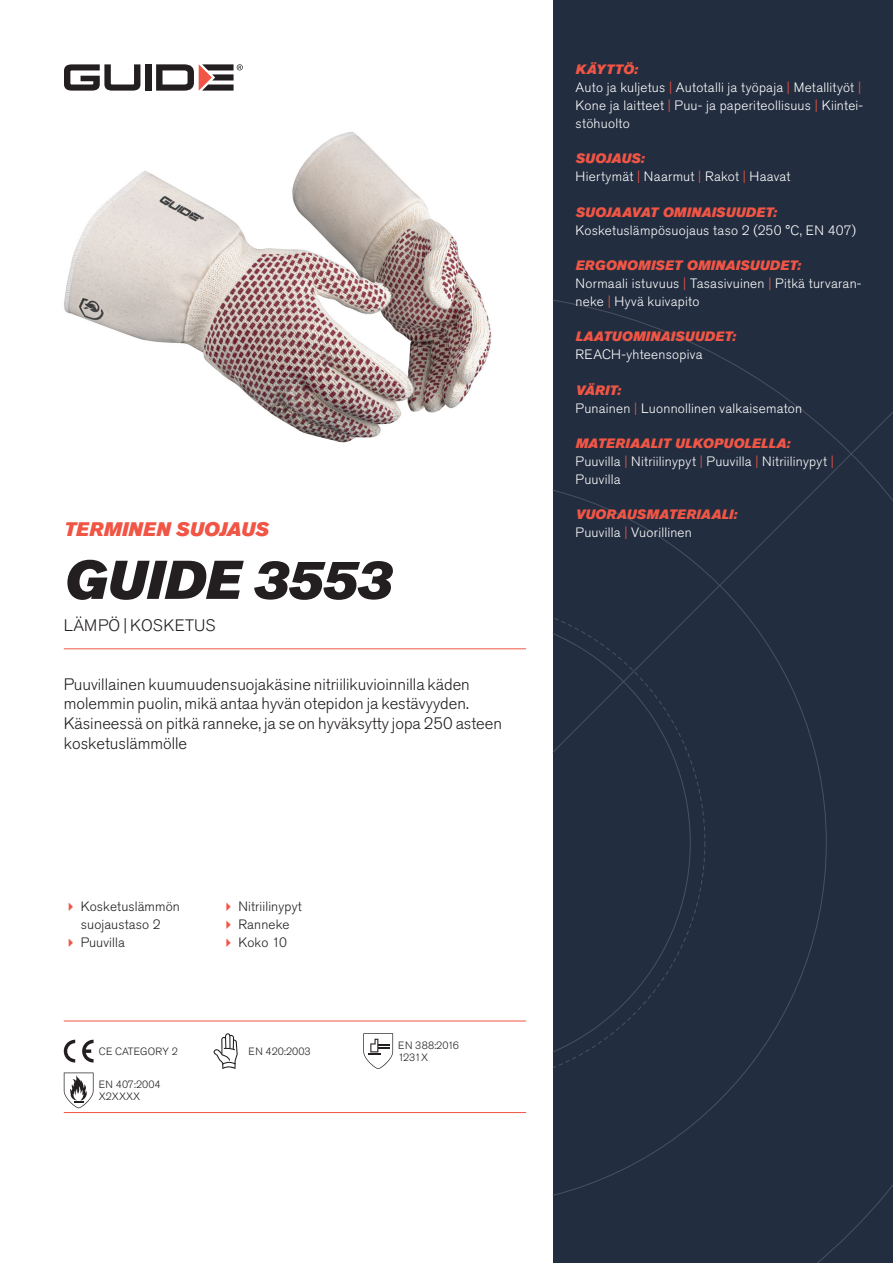
<style>
.page{position:relative;width:893px;height:1263px;background:#fff}
.page>*{position:absolute;margin:0;border:0;box-sizing:border-box;transform-origin:0 0}
.Rubrik{font:italic 54px "Akzidenz Grotesk Pro Super";color:#231f20}
.Överrubrik{font:italic 19.5px "Akzidenz Grotesk Pro Super";letter-spacing:.005em;color:#f05545}
.Ingress{font:300 16.5px/19.8px "Akzidenz Grotesk Pro";color:#231f20}
.Product_-_AltSegment{font:300 16.5px "Akzidenz Grotesk Pro";letter-spacing:.01em;color:#231f20}
.Produkt_-_Brödtext{font:300 13.5px/18px "Akzidenz Grotesk Pro";letter-spacing:.02em;color:#fff}
.Produkt_-_Namn{font:italic 13.5px "Akzidenz Grotesk Pro Super";letter-spacing:.015em;color:#f05545}
.t1{font:300 13.5px/18px "Akzidenz Grotesk Pro";letter-spacing:.01em;color:#231f20}
.t2{font:300 10.5px "Akzidenz Grotesk Pro";color:#231f20}
.s1{color:#f05545}
</style>
<div class="page">
<div style="left:145px;top:64px;width:7px;height:27px;background:#231f20"></div>
<svg style="left:156px;top:64px;width:87px;height:27px"></svg>
<svg style="left:64px;top:64px;width:76px;height:27px"></svg>
<div style="left:553px;top:0;width:340px;height:1263px;background:#222d3f"></div>
<svg style="left:553px;top:300px;width:340px;height:963px"></svg>
<hr style="left:64px;top:1021px;width:462px;height:1px;background:#f05545">
<hr style="left:64px;top:1112px;width:462px;height:1px;background:#f05545">
<svg style="left:64px;top:1040px;width:11px;height:22px"></svg>
<svg style="left:82px;top:1040px;width:12px;height:22px"></svg>
<svg style="left:214px;top:1033px;width:24px;height:36px"></svg>
<svg style="left:363px;top:1033px;width:30px;height:36px"></svg>
<svg style="left:64px;top:1072px;width:30px;height:36px"></svg>
<img style="left:64px;top:132px;width:428px;height:311px">
<hr style="left:64px;top:648px;width:462px;height:1px;background:#f05545">
<p class="Överrubrik" style="left:64px;top:517px;width:206px">TERMINEN SUOJAUS</p>
<p class="Rubrik" style="left:64px;top:545px;width:329px">GUIDE 3553</p>
<p class="Product_-_AltSegment" style="left:64px;top:615px;width:153px">LÄMPÖ | KOSKETUS</p>
<p class="Ingress" style="left:64px;top:674px;width:440px">Puuvillainen kuumuudensuojakäsine nitriilikuvioinnilla käden molemmin puolin, mikä antaa hyvän otepidon ja kestävyyden.<br>Käsineessä on pitkä ranneke, ja se on hyväksytty jopa 250 asteen kosketuslämmölle</p>
<p class="t1" style="left:81px;top:897px;width:101px">Kosketuslämmön suojaustaso 2</p>
<p class="t1" style="left:81px;top:933px;width:45px">Puuvilla</p>
<p class="t1" style="left:238px;top:897px;width:65px">Nitriilinypyt</p>
<p class="t1" style="left:238px;top:915px;width:53px">Ranneke</p>
<p class="t1" style="left:238px;top:933px;width:50px">Koko 10</p>
<p class="t2" style="left:99px;top:1044px;width:81px">CE CATEGORY 2</p>
<p class="t2" style="left:248px;top:1044px;width:64px">EN 420:2003</p>
<p class="t2" style="left:99px;top:1078px;width:63px">EN 407:2004</p>
<p class="t2" style="left:99px;top:1090px;width:43px">X2XXXX</p>
<p class="t2" style="left:398px;top:1038px;width:62px">EN 388:2016</p>
<p class="t2" style="left:398px;top:1050px;width:31px">1231X</p>
<p class="Produkt_-_Namn" style="left:576px;top:60px;width:64px">KÄYTTÖ:</p>
<p class="Produkt_-_Brödtext" style="left:576px;top:78px;width:289px">Auto ja kuljetus <span class="s1">|</span> Autotalli ja työpaja <span class="s1">|</span> Metallityöt <span class="s1">|<br></span>Kone ja laitteet <span class="s1">|</span> Puu- ja paperiteollisuus <span class="s1">|</span> Kiintei&shy;stöhuolto</p>
<p class="Produkt_-_Namn" style="left:576px;top:150px;width:70px">SUOJAUS:</p>
<p class="Produkt_-_Brödtext" style="left:576px;top:168px;width:216px">Hiertymät <span class="s1">|</span> Naarmut <span class="s1">|</span> Rakot <span class="s1">|</span> Haavat</p>
<p class="Produkt_-_Namn" style="left:576px;top:203px;width:203px">SUOJAAVAT OMINAISUUDET:</p>
<p class="Produkt_-_Brödtext" style="left:576px;top:221px;width:282px">Kosketuslämpösuojaus taso 2 (250 °C, EN 407)</p>
<p class="Produkt_-_Namn" style="left:576px;top:256px;width:227px">ERGONOMISET OMINAISUUDET:</p>
<p class="Produkt_-_Brödtext" style="left:576px;top:274px;width:287px">Normaali istuvuus <span class="s1">|</span> Tasasivuinen <span class="s1">|</span> Pitkä turvaran&shy;neke <span class="s1">|</span> Hyvä kuivapito</p>
<p class="Produkt_-_Namn" style="left:576px;top:328px;width:162px">LAATUOMINAISUUDET:</p>
<p class="Produkt_-_Brödtext" style="left:576px;top:346px;width:128px">REACH-yhteensopiva</p>
<p class="Produkt_-_Namn" style="left:576px;top:381px;width:47px">VÄRIT:</p>
<p class="Produkt_-_Brödtext" style="left:576px;top:399px;width:228px">Punainen <span class="s1">|</span> Luonnollinen valkaisematon</p>
<p class="Produkt_-_Namn" style="left:576px;top:434px;width:216px">MATERIAALIT ULKOPUOLELLA:</p>
<p class="Produkt_-_Brödtext" style="left:576px;top:452px;width:260px">Puuvilla <span class="s1">|</span> Nitriilinypyt <span class="s1">|</span> Puuvilla <span class="s1">|</span> Nitriilinypyt <span class="s1">|<br></span>Puuvilla</p>
<p class="Produkt_-_Namn" style="left:576px;top:506px;width:163px">VUORAUSMATERIAALI:</p>
<p class="Produkt_-_Brödtext" style="left:576px;top:524px;width:118px">Puuvilla <span class="s1">|</span> Vuorillinen</p>
</div>
